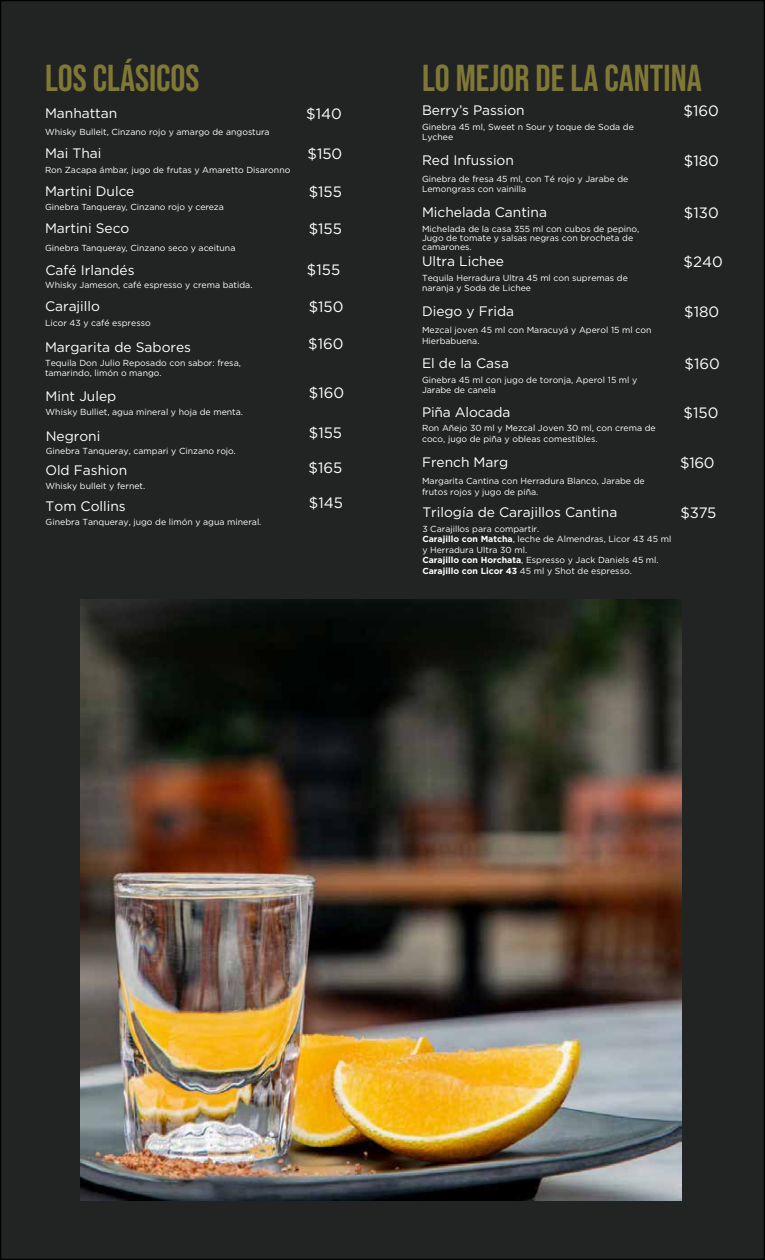
<style>
.page{position:relative;width:765px;height:1260px;background:#fff}
.page>*{position:absolute;margin:0;border:0;box-sizing:border-box;transform-origin:0 0}
.t1{font:37.5px "Bebas Neue";color:#807836}
.t2{font:15px "Gotham";color:#fff}
.t3{font:13.75px "Gotham";color:#fff}
.t4{font:8.75px/10.5px "Gotham";color:#fff}
.s1{font-family:"Myriad Pro"}
.s2{font-weight:700}
</style>
<div class="page">
<div style="left:1px;top:1px;width:763px;height:1258px;background:#222323"></div>
<img style="left:80px;top:599px;width:601px;height:601px">
<h1 class="t1" style="left:45px;top:57px;width:156px">LOS CLÁSICOS</h1>
<h1 class="t1" style="left:422px;top:57px;width:281px">LO MEJOR DE LA CANTINA</h1>
<h3 class="t3" style="left:45px;top:104px;width:74px">Manhattan</h3>
<p class="t4" style="left:45px;top:127px;width:226px">Whisky Bulleit, Cinzano rojo y amargo de angostura</p>
<h2 class="t2" style="left:306px;top:104px;width:37px">$140</h2>
<h3 class="t3" style="left:422px;top:102px;width:104px">Berry’s Passion</h3>
<p class="t4" style="left:422px;top:122px;width:213px;line-height:10px">Ginebra 45 ml, Sweet n Sour y toque de Soda de<br>Lychee</p>
<h2 class="t2" style="left:684px;top:101px;width:37px">$160</h2>
<h3 class="t3" style="left:45px;top:145px;width:58px">Mai Thai</h3>
<p class="t4" style="left:45px;top:165px;width:247px">Ron Zacapa ámbar, jugo de frutas y Amaretto Disaronno</p>
<h2 class="t2" style="left:307px;top:144px;width:36px">$150</h2>
<h3 class="t3" style="left:45px;top:182px;width:91px">Martini Dulce</h3>
<p class="t4" style="left:45px;top:202px;width:180px">Ginebra Tanqueray, Cinzano rojo y cereza</p>
<h2 class="t2" style="left:309px;top:182px;width:35px">$155</h2>
<h3 class="t3" style="left:45px;top:219px;width:86px">Martini Seco</h3>
<p class="t4" style="left:45px;top:242px;width:192px">Ginebra Tanqueray, Cinzano seco y aceituna</p>
<h2 class="t2" style="left:309px;top:219px;width:35px">$155</h2>
<h3 class="t3" style="left:422px;top:152px;width:93px">Red Infussion</h3>
<p class="t4" style="left:422px;top:173px;width:208px;line-height:10px">Ginebra de fresa 45 ml, con Té rojo y Jarabe de<br>Lemongrass con vainilla</p>
<h3 class="t3" style="left:422px;top:204px;width:126px">Michelada Cantina</h3>
<p class="t4" style="left:422px;top:224px;width:219px;line-height:8.8px">Michelada de la casa 355 ml con cubos de pepino,<br>Jugo de tomate y salsas negras con brocheta de camarones.</p>
<h2 class="t2" style="left:684px;top:151px;width:37px">$180</h2>
<h2 class="t2" style="left:684px;top:203px;width:36px">$130</h2>
<h3 class="t3" style="left:45px;top:261px;width:91px">Café Irlandés</h3>
<p class="t4" style="left:45px;top:280px;width:209px">Whisky Jameson, café espresso y crema batida.</p>
<h2 class="t2" style="left:307px;top:260px;width:35px">$155</h2>
<h3 class="t3" style="left:422px;top:252px;width:83px">Ultra Lichee</h3>
<p class="t4" style="left:422px;top:272px;width:207px">Tequila Herradura Ultra 45 ml con supremas de naranja y Soda de Lichee</p>
<h2 class="t2" style="left:684px;top:252px;width:41px">$240</h2>
<h3 class="t3" style="left:45px;top:297px;width:56px">Carajillo</h3>
<p class="t4" style="left:45px;top:317px;width:107px">Licor 43 y café espresso</p>
<h2 class="t2" style="left:309px;top:297px;width:36px">$150</h2>
<h3 class="t3" style="left:45px;top:338px;width:148px">Margarita de Sabores</h3>
<p class="t4" style="left:45px;top:357px;width:197px">Tequila Don Julio Reposado con sabor: fresa, tamarindo, limón o mango.</p>
<h2 class="t2" style="left:308px;top:334px;width:37px">$160</h2>
<h3 class="t3" style="left:46px;top:387px;width:72px">Mint Julep</h3>
<p class="t4" style="left:46px;top:406px;width:199px">Whisky Bulliet, agua mineral y hoja de menta.</p>
<h2 class="t2" style="left:309px;top:383px;width:37px">$160</h2>
<h3 class="t3" style="left:46px;top:427px;width:56px">Negroni</h3>
<p class="t4" style="left:46px;top:446px;width:192px">Ginebra Tanqueray, campari y Cinzano rojo<span class="s1">.</span></p>
<h2 class="t2" style="left:309px;top:423px;width:35px">$155</h2>
<h3 class="t3" style="left:45px;top:462px;width:83px">Old Fashion</h3>
<p class="t4" style="left:45px;top:481px;width:101px">Whisky bulleit y fernet.</p>
<h2 class="t2" style="left:309px;top:458px;width:35px">$165</h2>
<h3 class="t3" style="left:46px;top:498px;width:82px">Tom Collins</h3>
<p class="t4" style="left:46px;top:516px;width:217px">Ginebra Tanqueray, jugo de limón y agua mineral.</p>
<h2 class="t2" style="left:309px;top:494px;width:36px">$145</h2>
<h3 class="t3" style="left:422px;top:302px;width:94px">Diego y Frida</h3>
<p class="t4" style="left:422px;top:325px;width:231px">Mezcal joven 45 ml con Maracuyá y Aperol 15 ml con<br>Hierbabuena.</p>
<h2 class="t2" style="left:684px;top:302px;width:37px">$180</h2>
<h3 class="t3" style="left:422px;top:354px;width:88px">El de la Casa</h3>
<p class="t4" style="left:422px;top:374px;width:217px">Ginebra 45 ml con jugo de toronja, Aperol 15 ml y<br>Jarabe de canela</p>
<h2 class="t2" style="left:684px;top:354px;width:37px">$160</h2>
<h3 class="t3" style="left:422px;top:403px;width:90px">Piña Alocada</h3>
<p class="t4" style="left:422px;top:423px;width:235px">Ron Añejo 30 ml y Mezcal Joven 30 ml, con crema de coco, jugo de piña y obleas comestibles.</p>
<h2 class="t2" style="left:684px;top:403px;width:36px">$150</h2>
<h3 class="t3" style="left:422px;top:453px;width:88px">French Marg</h3>
<p class="t4" style="left:422px;top:476px;width:224px">Margarita Cantina con Herradura Blanco, Jarabe de frutos rojos y jugo de piña.</p>
<h2 class="t2" style="left:680px;top:453px;width:36px">$160</h2>
<h3 class="t3" style="left:422px;top:503px;width:196px">Trilogía de Carajillos Cantina</h3>
<p class="t4" style="left:422px;top:523px;width:250px">3 Carajillos para compartir.<br><span class="s2">Carajillo con Matcha</span>, leche de Almendras, Licor 43 45 ml y Herradura Ultra 30 ml.<br><span class="s2">Carajillo con Horchata</span>, Espresso y Jack Daniels 45 ml.<br><span class="s2">Carajillo con Licor 43</span> 45 ml y Shot de espresso.</p>
<h2 class="t2" style="left:680px;top:503px;width:38px">$375</h2>
</div>
